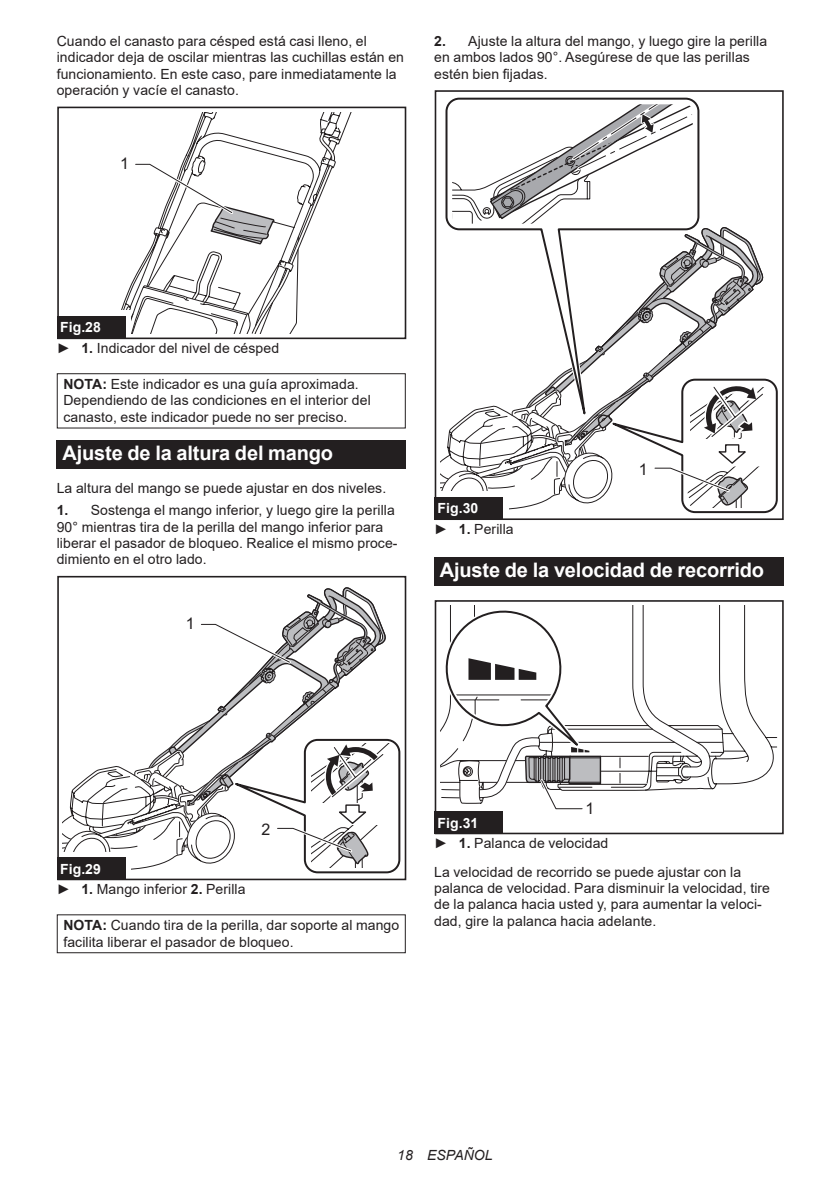
<style>
.page{position:relative;width:840px;height:1191px;background:#fff}
.page>*{position:absolute;margin:0;border:0;box-sizing:border-box;transform-origin:0 0}
.t1{font:700 20px "Arial";letter-spacing:-.01em;color:#fff}
.t2{font:16px "Arial";color:#231f20}
.t3{font:14px/16.4px "Arial";letter-spacing:.005em;color:#231f20}
.t4{font:italic 14px "Arial";letter-spacing:.005em;color:#231f20}
.s1{font-weight:700}
.s2{font-weight:700;color:#fff}
</style>
<div class="page">
<svg style="left:121px;top:112px;width:231px;height:198px"></svg>
<div style="left:57px;top:107px;width:349px;height:232px;border:2px solid #231f20"></div>
<svg style="left:123px;top:132px;width:212px;height:201px"></svg>
<div style="left:57px;top:316px;width:68px;height:23px;background:#231f20"></div>
<div style="left:57px;top:373px;width:348px;height:55px;border:1px solid #231f20"></div>
<div style="left:57px;top:440px;width:348px;height:28px;background:#231f20"></div>
<div style="left:57px;top:576px;width:349px;height:304px;border:2px solid #231f20"></div>
<svg style="left:63px;top:587px;width:338px;height:289px"></svg>
<div style="left:57px;top:857px;width:68px;height:23px;background:#231f20"></div>
<div style="left:57px;top:914px;width:348px;height:39px;border:1px solid #231f20"></div>
<div style="left:434px;top:90px;width:349px;height:430px;border:2px solid #231f20"></div>
<svg style="left:440px;top:104px;width:338px;height:412px"></svg>
<div style="left:434px;top:497px;width:68px;height:23px;background:#231f20"></div>
<div style="left:434px;top:557px;width:348px;height:29px;background:#231f20"></div>
<svg style="left:713px;top:606px;width:63px;height:183px"></svg>
<svg style="left:502px;top:811px;width:1px;height:20px"></svg>
<div style="left:434px;top:600px;width:349px;height:234px;border:2px solid #231f20"></div>
<svg style="left:441px;top:606px;width:272px;height:204px"></svg>
<div style="left:434px;top:811px;width:68px;height:23px;background:#231f20"></div>
<p class="t3" style="left:57px;top:33px;width:348px">Cuando el canasto para césped está casi lleno, el indicador deja de oscilar mientras las cuchillas están en funcionamiento. En este caso, pare inmediatamente la operación y vacíe el canasto.</p>
<p class="t2" style="left:120px;top:152px;width:10px">1</p>
<p class="t3" style="left:434px;top:33px;width:334px"><span class="s1">2.</span> Ajuste la altura del mango, y luego gire la perilla en ambos lados 90°. Asegúrese de que las perillas estén bien fijadas.</p>
<p class="t3" style="left:57px;top:317px;width:224px;line-height:20.2px"><span class="s2">Fig.28<br></span>► <span class="s1">1.</span> Indicador del nivel de césped</p>
<p class="t3" style="left:63px;top:376px;width:309px"><span class="s1">NOTA:</span> Este indicador es una guía aproximada.<br>Dependiendo de las condiciones en el interior del canasto, este indicador puede no ser preciso.</p>
<h1 class="t1" style="left:62px;top:439px;width:272px">Ajuste de la altura del mango</h1>
<p class="t3" style="left:57px;top:480px;width:331px">La altura del mango se puede ajustar en dos niveles.</p>
<p class="t3" style="left:57px;top:502px;width:342px"><span class="s1">1.</span> Sostenga el mango inferior, y luego gire la perilla 90° mientras tira de la perilla del mango inferior para liberar el pasador de bloqueo. Realice el mismo proce&shy;dimiento en el otro lado.</p>
<p class="t2" style="left:186px;top:612px;width:10px">1</p>
<p class="t2" style="left:638px;top:458px;width:10px">1</p>
<p class="t3" style="left:434px;top:498px;width:81px;line-height:20.2px"><span class="s2">Fig.30<br></span>► <span class="s1">1.</span> Perilla</p>
<h1 class="t1" style="left:439px;top:556px;width:325px">Ajuste de la velocidad de recorrido</h1>
<p class="t2" style="left:261px;top:818px;width:10px">2</p>
<p class="t3" style="left:57px;top:858px;width:190px;line-height:20.2px"><span class="s2">Fig.29<br></span>► <span class="s1">1.</span> Mango inferior <span class="s1">2.</span> Perilla</p>
<p class="t3" style="left:63px;top:917px;width:337px"><span class="s1">NOTA:</span> Cuando tira de la perilla, dar soporte al mango facilita liberar el pasador de bloqueo.</p>
<p class="t2" style="left:585px;top:797px;width:10px">1</p>
<p class="t3" style="left:434px;top:812px;width:175px;line-height:20.2px"><span class="s2">Fig.31<br></span>► <span class="s1">1.</span> Palanca de velocidad</p>
<p class="t3" style="left:434px;top:863px;width:337px">La velocidad de recorrido se puede ajustar con la palanca de velocidad. Para disminuir la velocidad, tire de la palanca hacia usted y, para aumentar la veloci&shy;dad, gire la palanca hacia adelante.</p>
<p class="t4" style="left:397px;top:1146px;width:97px">18 ESPAÑOL</p>
</div>
